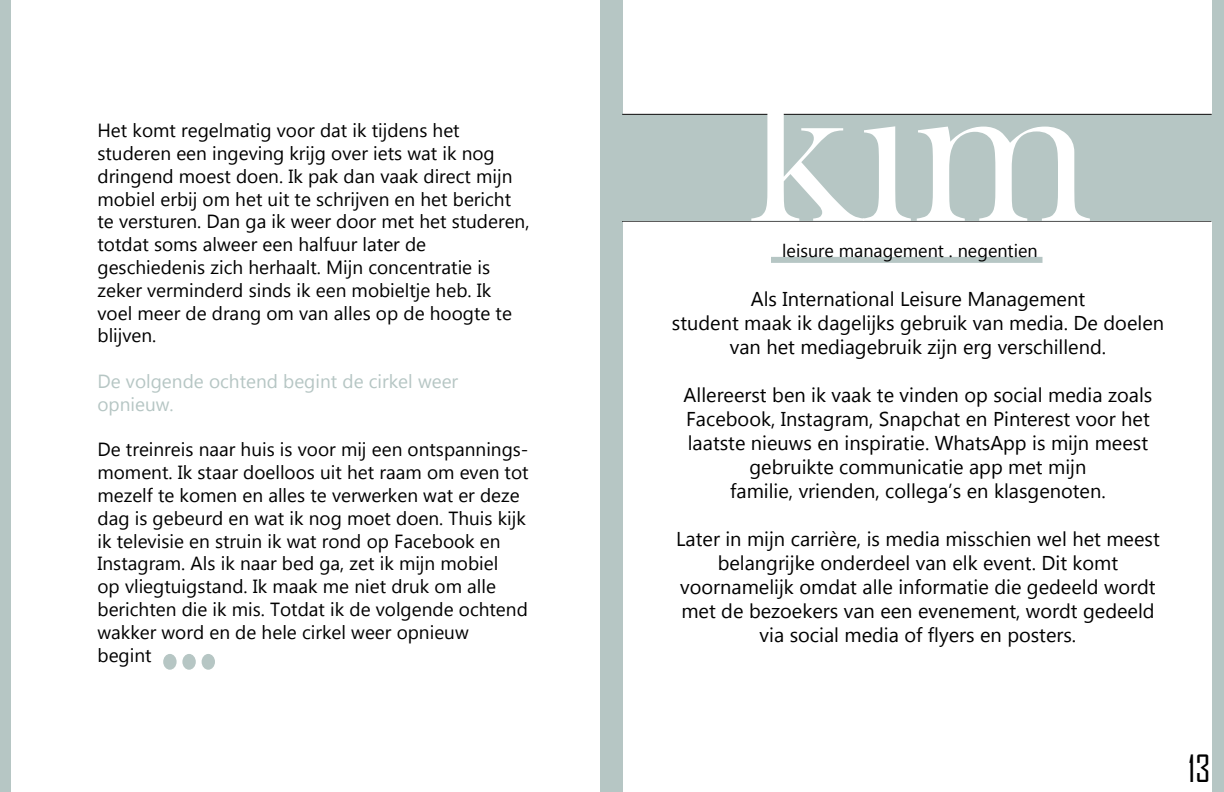
<style>
.page{position:relative;width:1224px;height:792px;background:#fff}
.page>*{position:absolute;margin:0;border:0;box-sizing:border-box;transform-origin:0 0}
.t1{font:223px "Bask Old Face";color:#fff}
.t2{font:36px "Agency FB";color:#000}
.t3{font:20px/24px "Myanmar Text";color:#000;text-align:center}
.t4{font:19px/22.8px "Myanmar Text";color:#000}
.t5{font:19px/22.8px "Myanmar Text";color:#b6c6c4}
.t6{font:18px "Myanmar Text";color:#000}
</style>
<div class="page">
<div style="left:0;top:0;width:11px;height:792px;background:#b6c6c4"></div>
<div style="left:182px;top:654px;width:14px;height:16px;background:#b6c6c4;border-radius:50%"></div>
<div style="left:202px;top:654px;width:13px;height:16px;background:#b6c6c4;border-radius:50%"></div>
<div style="left:163px;top:654px;width:14px;height:16px;background:#b6c6c4;border-radius:50%"></div>
<div style="left:600px;top:0;width:24px;height:792px;background:#b6c6c4"></div>
<div style="left:1212px;top:0;width:12px;height:792px;background:#b6c6c4"></div>
<hr style="left:622px;top:221px;width:590px;height:1px;background:#000">
<hr style="left:622px;top:114px;width:590px;height:1px;background:#000">
<div style="left:614px;top:115px;width:602px;height:105px;background:#b6c6c4"></div>
<div style="left:771px;top:257px;width:271px;height:6px;background:#b6c6c4"></div>
<p class="t4" style="left:98px;top:119px;width:434px">Het komt regelmatig voor dat ik tijdens het studeren een ingeving krijg over iets wat ik nog dringend moest doen. Ik pak dan vaak direct mijn mobiel erbij om het uit te schrijven en het bericht te versturen. Dan ga ik weer door met het studeren, totdat soms alweer een halfuur later de geschiedenis zich herhaalt. Mijn concentratie is zeker verminderd sinds ik een mobieltje heb. Ik voel meer de drang om van alles op de hoogte te blijven.</p>
<p class="t5" style="left:98px;top:370px;width:362px">De volgende ochtend begint de cirkel weer opnieuw.</p>
<p class="t4" style="left:98px;top:438px;width:433px">De treinreis naar huis is voor mij een ontspannings&shy;moment. Ik staar doelloos uit het raam om even tot mezelf te komen en alles te verwerken wat er deze dag is gebeurd en wat ik nog moet doen. Thuis kijk ik televisie en struin ik wat rond op Facebook en Instagram. Als ik naar bed ga, zet ik mijn mobiel<br>op vliegtuigstand. Ik maak me niet druk om alle berichten die ik mis. Totdat ik de volgende ochtend wakker word en de hele cirkel weer opnieuw<br>begint</p>
<h1 class="t1" style="left:748px;top:24px;width:345px">kim</h1>
<p class="t6" style="left:782px;top:240px;width:257px">leisure management . negentien</p>
<p class="t3" style="left:672px;top:287px;width:494px">Als International Leisure Management<br>student maak ik dagelijks gebruik van media. De doelen van het mediagebruik zijn erg verschillend.</p>
<p class="t3" style="left:684px;top:383px;width:470px">Allereerst ben ik vaak te vinden op social media zoals Facebook, Instagram, Snapchat en Pinterest voor het laatste nieuws en inspiratie. WhatsApp is mijn meest gebruikte communicatie app met mijn<br>familie, vrienden, collega’s en klasgenoten.</p>
<p class="t3" style="left:676px;top:527px;width:485px">Later in mijn carrière, is media misschien wel het meest belangrijke onderdeel van elk event. Dit komt voornamelijk omdat alle informatie die gedeeld wordt met de bezoekers van een evenement, wordt gedeeld via social media of flyers en posters.</p>
<h2 class="t2" style="left:1188px;top:747px;width:24px">13</h2>
</div>
